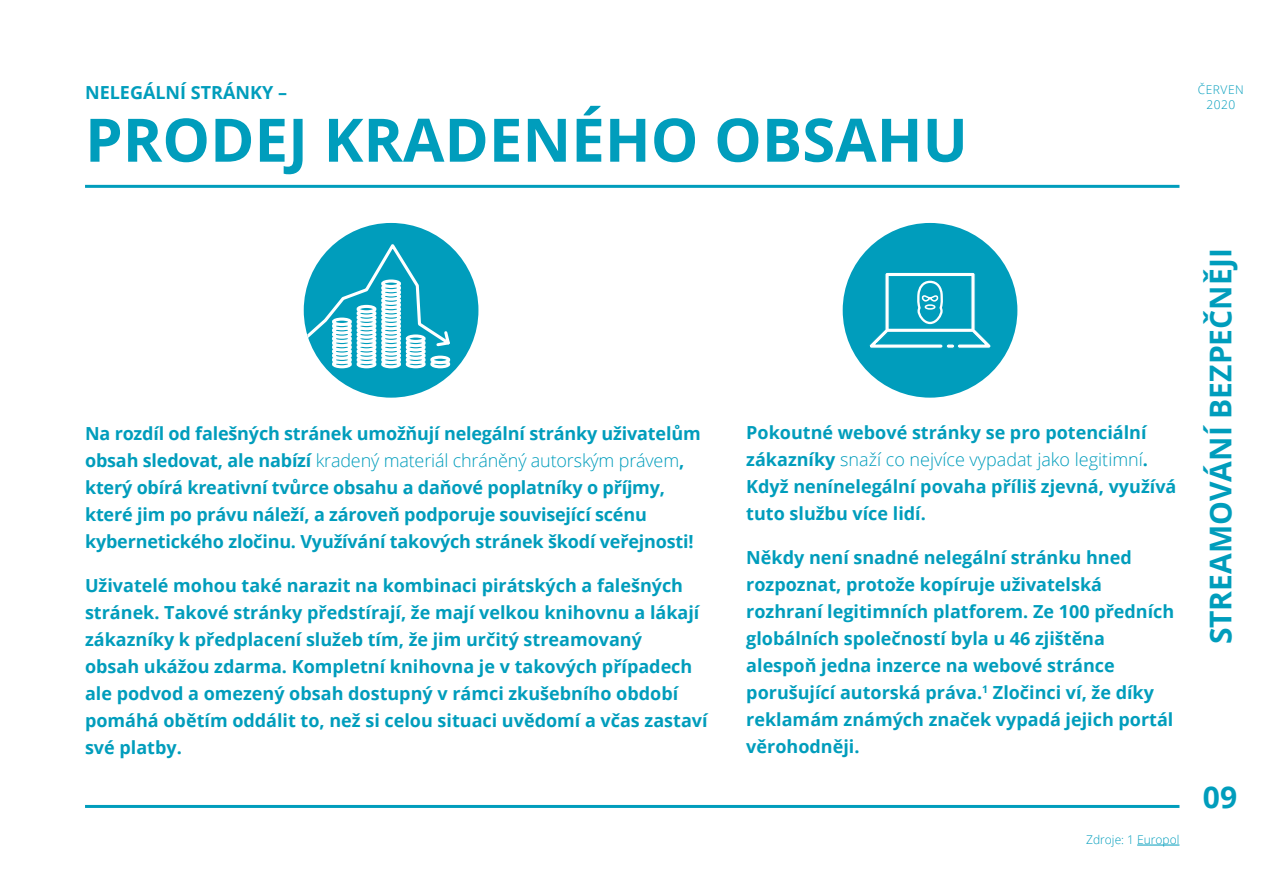
<style>
.page{position:relative;width:1263px;height:893px;background:#fff}
.page>*{position:absolute;margin:0;border:0;box-sizing:border-box;transform-origin:0 0}
.t1{font:700 60px "Open Sans";color:#009dbc}
.t2{font:700 30px "Open Sans";color:#009dbc}
.t3{font:700 18px/27px "Open Sans";color:#009dbc}
.t4{font:300 12px "Open Sans";color:#009dbc}
.t5{font:300 12px/15px "Open Sans";letter-spacing:.04em;color:#009dbc;text-align:center}
.s1{font-weight:300}
</style>
<div class="page">
<hr style="left:85px;top:185px;width:1094px;height:3px;background:#009dbc">
<hr style="left:85px;top:805px;width:1094px;height:3px;background:#009dbc">
<hr style="left:1137px;top:845px;width:42px;height:1px;background:#009dbc">
<div style="left:304px;top:223px;width:174px;height:175px;background:#009dbc;border-radius:50%"></div>
<svg style="left:304px;top:240px;width:149px;height:108px"></svg>
<div style="left:381px;top:360px;width:20px;height:8px;border:3px solid #fff;border-radius:50%"></div>
<div style="left:357px;top:360px;width:19px;height:8px;border:3px solid #fff;border-radius:50%"></div>
<div style="left:332px;top:360px;width:20px;height:8px;border:3px solid #fff;border-radius:50%"></div>
<div style="left:406px;top:360px;width:20px;height:8px;border:3px solid #fff;border-radius:50%"></div>
<div style="left:430px;top:360px;width:20px;height:8px;border:3px solid #fff;border-radius:50%"></div>
<div style="left:381px;top:356px;width:20px;height:8px;border:3px solid #fff;border-radius:50%"></div>
<div style="left:357px;top:356px;width:19px;height:8px;border:3px solid #fff;border-radius:50%"></div>
<div style="left:332px;top:356px;width:20px;height:8px;border:3px solid #fff;border-radius:50%"></div>
<div style="left:406px;top:356px;width:20px;height:8px;border:3px solid #fff;border-radius:50%"></div>
<div style="left:430px;top:356px;width:20px;height:8px;border:3px solid #fff;border-radius:50%"></div>
<div style="left:383px;top:353px;width:16px;height:5px;background:#53bcd1;border-radius:50%"></div>
<div style="left:381px;top:351px;width:20px;height:9px;border:3px solid #fff;border-radius:50%"></div>
<div style="left:358px;top:353px;width:17px;height:5px;background:#3eb4cc;border-radius:50%"></div>
<div style="left:357px;top:351px;width:19px;height:9px;border:3px solid #fff;border-radius:50%"></div>
<div style="left:334px;top:353px;width:16px;height:5px;background:#53bcd1;border-radius:50%"></div>
<div style="left:332px;top:351px;width:20px;height:9px;border:3px solid #fff;border-radius:50%"></div>
<div style="left:406px;top:351px;width:20px;height:9px;border:3px solid #fff;border-radius:50%"></div>
<svg style="left:383px;top:349px;width:16px;height:5px"></svg>
<div style="left:381px;top:347px;width:20px;height:9px;border:3px solid #fff;border-radius:50%"></div>
<div style="left:357px;top:347px;width:19px;height:9px;border:3px solid #fff;border-radius:50%"></div>
<svg style="left:334px;top:349px;width:16px;height:5px"></svg>
<div style="left:332px;top:347px;width:20px;height:9px;border:3px solid #fff;border-radius:50%"></div>
<svg style="left:407px;top:349px;width:17px;height:5px"></svg>
<div style="left:406px;top:347px;width:20px;height:9px;border:3px solid #fff;border-radius:50%"></div>
<div style="left:381px;top:343px;width:20px;height:8px;border:3px solid #fff;border-radius:50%"></div>
<div style="left:357px;top:343px;width:19px;height:8px;border:3px solid #fff;border-radius:50%"></div>
<div style="left:332px;top:343px;width:20px;height:8px;border:3px solid #fff;border-radius:50%"></div>
<div style="left:406px;top:343px;width:20px;height:8px;border:3px solid #fff;border-radius:50%"></div>
<div style="left:381px;top:339px;width:20px;height:8px;border:3px solid #fff;border-radius:50%"></div>
<div style="left:357px;top:339px;width:19px;height:8px;border:3px solid #fff;border-radius:50%"></div>
<div style="left:332px;top:339px;width:20px;height:8px;border:3px solid #fff;border-radius:50%"></div>
<div style="left:406px;top:339px;width:20px;height:8px;border:3px solid #fff;border-radius:50%"></div>
<div style="left:383px;top:336px;width:16px;height:5px;background:#6cc6d7;border-radius:50%"></div>
<div style="left:381px;top:334px;width:20px;height:9px;border:3px solid #fff;border-radius:50%"></div>
<div style="left:358px;top:336px;width:17px;height:5px;background:#61c2d5;border-radius:50%"></div>
<div style="left:357px;top:334px;width:19px;height:9px;border:3px solid #fff;border-radius:50%"></div>
<div style="left:334px;top:336px;width:16px;height:5px;background:#6bc6d8;border-radius:50%"></div>
<div style="left:332px;top:334px;width:20px;height:9px;border:3px solid #fff;border-radius:50%"></div>
<svg style="left:407px;top:336px;width:17px;height:5px"></svg>
<div style="left:406px;top:334px;width:20px;height:9px;border:3px solid #fff;border-radius:50%"></div>
<svg style="left:383px;top:332px;width:16px;height:5px"></svg>
<div style="left:381px;top:330px;width:20px;height:9px;border:3px solid #fff;border-radius:50%"></div>
<div style="left:357px;top:330px;width:19px;height:9px;border:3px solid #fff;border-radius:50%"></div>
<svg style="left:334px;top:332px;width:16px;height:5px"></svg>
<div style="left:332px;top:330px;width:20px;height:9px;border:3px solid #fff;border-radius:50%"></div>
<div style="left:381px;top:326px;width:20px;height:8px;border:3px solid #fff;border-radius:50%"></div>
<div style="left:357px;top:326px;width:19px;height:8px;border:3px solid #fff;border-radius:50%"></div>
<div style="left:332px;top:326px;width:20px;height:8px;border:3px solid #fff;border-radius:50%"></div>
<div style="left:381px;top:322px;width:20px;height:8px;border:3px solid #fff;border-radius:50%"></div>
<div style="left:357px;top:322px;width:19px;height:8px;border:3px solid #fff;border-radius:50%"></div>
<div style="left:332px;top:322px;width:20px;height:8px;border:3px solid #fff;border-radius:50%"></div>
<div style="left:381px;top:318px;width:20px;height:8px;border:3px solid #fff;border-radius:50%"></div>
<div style="left:357px;top:318px;width:19px;height:8px;border:3px solid #fff;border-radius:50%"></div>
<div style="left:332px;top:318px;width:20px;height:8px;border:3px solid #fff;border-radius:50%"></div>
<div style="left:383px;top:315px;width:16px;height:5px;background:#47b7ce;border-radius:50%"></div>
<div style="left:381px;top:313px;width:20px;height:9px;border:3px solid #fff;border-radius:50%"></div>
<div style="left:358px;top:315px;width:17px;height:5px;background:#28abc5;border-radius:50%"></div>
<div style="left:357px;top:313px;width:19px;height:9px;border:3px solid #fff;border-radius:50%"></div>
<svg style="left:383px;top:311px;width:16px;height:5px"></svg>
<div style="left:381px;top:309px;width:20px;height:9px;border:3px solid #fff;border-radius:50%"></div>
<div style="left:357px;top:309px;width:19px;height:9px;border:3px solid #fff;border-radius:50%"></div>
<div style="left:381px;top:305px;width:20px;height:8px;border:3px solid #fff;border-radius:50%"></div>
<div style="left:357px;top:305px;width:19px;height:8px;border:3px solid #fff;border-radius:50%"></div>
<div style="left:381px;top:301px;width:20px;height:8px;border:3px solid #fff;border-radius:50%"></div>
<div style="left:383px;top:298px;width:16px;height:5px;background:#5abfd3;border-radius:50%"></div>
<div style="left:381px;top:296px;width:20px;height:9px;border:3px solid #fff;border-radius:50%"></div>
<svg style="left:383px;top:294px;width:16px;height:5px"></svg>
<div style="left:381px;top:292px;width:20px;height:9px;border:3px solid #fff;border-radius:50%"></div>
<div style="left:381px;top:288px;width:20px;height:8px;border:3px solid #fff;border-radius:50%"></div>
<div style="left:381px;top:284px;width:20px;height:8px;border:3px solid #fff;border-radius:50%"></div>
<svg style="left:383px;top:281px;width:16px;height:5px"></svg>
<div style="left:381px;top:279px;width:20px;height:9px;border:3px solid #fff;border-radius:50%"></div>
<div style="left:843px;top:223px;width:174px;height:175px;background:#009dbc;border-radius:50%"></div>
<svg style="left:869px;top:272px;width:122px;height:76px"></svg>
<div style="left:946px;top:343px;width:9px;height:6px;border:1px solid #009dbc;border-radius:2px"></div>
<p class="t3" style="left:85px;top:78px;width:203px">NELEGÁLNÍ STRÁNKY –</p>
<h1 class="t1" style="left:85px;top:98px;width:884px">PRODEJ KRADENÉHO OBSAHU</h1>
<p class="t5" style="left:1198px;top:82px;width:47px">ČERVEN<br>2020</p>
<p class="t3" style="left:85px;top:419px;width:617px">Na rozdíl od falešných stránek umožňují nelegální stránky uživatelům obsah sledovat, ale nabízí <span class="s1">kradený materiál chráněný autorským právem</span>, který obírá kreativní tvůrce obsahu a daňové poplatníky o příjmy, které jim po právu náleží, a zároveň podporuje související scénu kybernetického zločinu. Využívání takových stránek škodí veřejnosti!</p>
<p class="t3" style="left:85px;top:571px;width:624px">Uživatelé mohou také narazit na kombinaci pirátských a falešných stránek. Takové stránky předstírají, že mají velkou knihovnu a lákají zákazníky k předplacení služeb tím, že jim určitý streamovaný<br>obsah ukážou zdarma. Kompletní knihovna je v takových případech ale podvod a omezený obsah dostupný v rámci zkušebního období pomáhá obětím oddálit to, než si celou situaci uvědomí a včas zastaví své platby.</p>
<p class="t3" style="left:746px;top:418px;width:432px">Pokoutné webové stránky se pro potenciální zákazníky <span class="s1">snaží co nejvíce vypadat jako legitimní</span>.<br>Když nenínelegální povaha příliš zjevná, využívá tuto službu více lidí.</p>
<p class="t3" style="left:746px;top:543px;width:430px">Někdy není snadné nelegální stránku hned rozpoznat, protože kopíruje uživatelská rozhraní legitimních platforem. Ze 100 předních globálních společností byla u 46 zjištěna alespoň jedna inzerce na webové stránce porušující autorská práva.<sup>1</sup> Zločinci ví, že díky reklamám známých značek vypadá jejich portál věrohodněji.</p>
<p class="t4" style="left:1086px;top:831px;width:95px">Zdroje: 1 Europol</p>
<h2 class="t2" style="left:1199px;top:644px;width:397px;rotate:-90deg">STREAMOVÁNÍ BEZPEČNĚJI</h2>
<h2 class="t2" style="left:1203px;top:776px;width:36px">09</h2>
</div>
